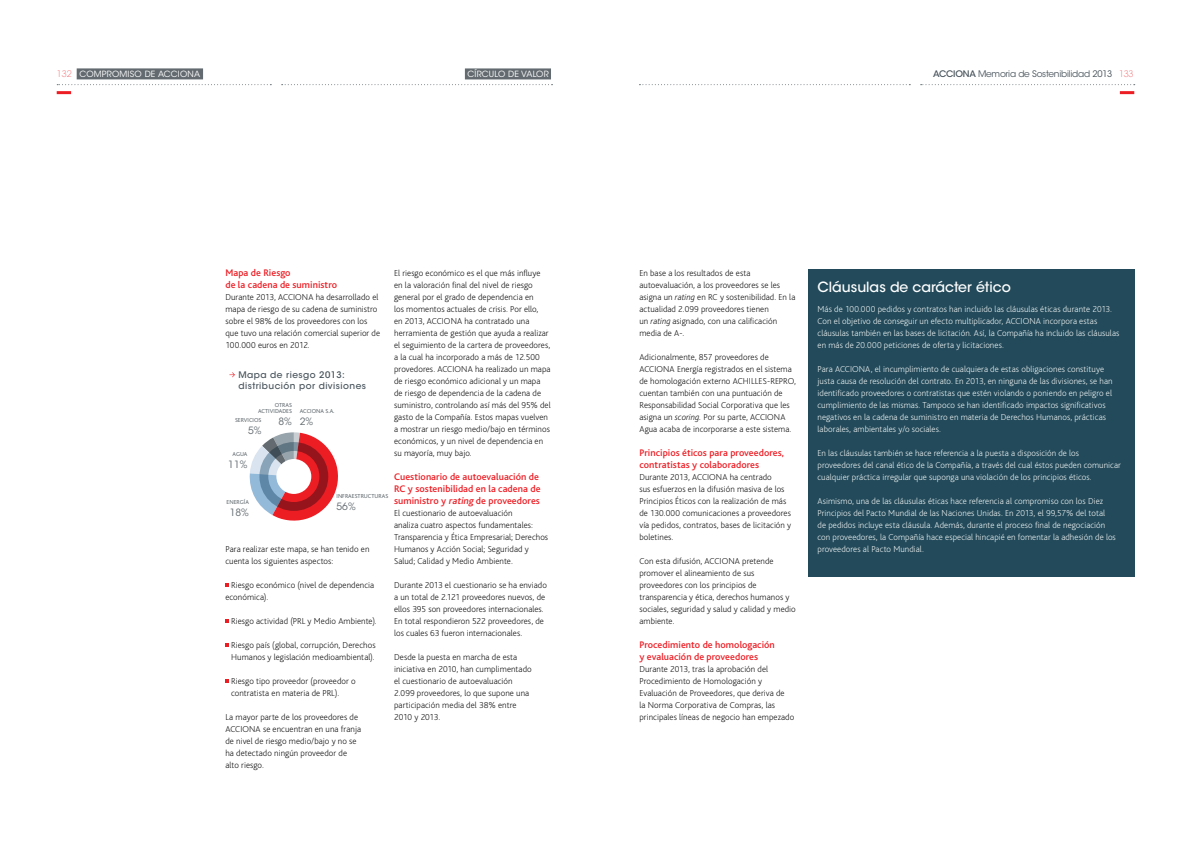
<style>
.page{position:relative;width:1191px;height:842px;background:#fff}
.page>*{position:absolute;margin:0;border:0;box-sizing:border-box;transform-origin:0 0}
.t1{font:500 14px "ITC Avant Garde Std";color:#fff}
.t2{font:500 10px/12px "Bliss";letter-spacing:.005em;color:#ed1d24}
.t3{font:10px "ITC Avant Garde Std";color:#636b70}
.t4{font:200 9px/12px "Bliss";letter-spacing:.01em;color:#000}
.t5{font:200 9px/12px "Bliss";letter-spacing:.01em;color:#fff}
.t6{font:500 9px/10.8px "ITC Avant Garde Std";letter-spacing:.05em;color:#47535b}
.t7{font:9px "ITC Avant Garde Std";letter-spacing:-.025em;color:#47535b}
.t8{font:8.5px "ITC Avant Garde Std";letter-spacing:.025em;color:#fff}
.t9{font:6px/6px "Bliss";color:#636b70;text-align:right}
.s1{font-weight:200;font-size:9px;color:#ed1d24}
.s2{font-weight:500}
.s3{font-weight:200;color:#ed1d24}
.s4{font-style:italic}
</style>
<div class="page">
<svg style="left:282px;top:84px;width:270px;height:1px"></svg>
<svg style="left:639px;top:84px;width:271px;height:1px"></svg>
<svg style="left:57px;top:84px;width:214px;height:1px"></svg>
<svg style="left:920px;top:84px;width:214px;height:1px"></svg>
<hr style="left:57px;top:91px;width:14px;height:3px;background:#ed1d24">
<hr style="left:1119px;top:91px;width:15px;height:3px;background:#ed1d24">
<div style="left:465px;top:68px;width:86px;height:11px;background:#636b70"></div>
<div style="left:77px;top:68px;width:126px;height:11px;background:#636b70"></div>
<svg style="left:229px;top:372px;width:6px;height:5px"></svg>
<svg style="left:249px;top:432px;width:89px;height:89px"></svg>
<div style="left:259px;top:442px;width:69px;height:69px;border:9px solid #a2b8c4;border-radius:50%"></div>
<div style="left:276px;top:459px;width:35px;height:35px;background:#fff;border-radius:50%"></div>
<svg style="left:225px;top:583px;width:4px;height:4px"></svg>
<svg style="left:225px;top:619px;width:4px;height:4px"></svg>
<svg style="left:225px;top:643px;width:4px;height:4px"></svg>
<svg style="left:225px;top:679px;width:4px;height:4px"></svg>
<div style="left:808px;top:269px;width:326px;height:307px;background:#224a5a"></div>
<p class="t8" style="left:57px;top:69px;width:108px"><span class="s1">132</span> COMPROMISO DE ACCI</p>
<p class="t8" style="left:180px;top:69px;width:15px">ONA</p>
<p class="t8" style="left:467px;top:69px;width:83px">Círculo de valor</p>
<p class="t7" style="left:933px;top:68px;width:202px"><span class="s2">ACCIONA</span> Memoria de Sostenibilidad 2013 <span class="s3">133</span></p>
<p class="t2" style="left:225px;top:267px;width:113px">Mapa de Riesgo<br>de la cadena de suministro</p>
<p class="t4" style="left:225px;top:291px;width:156px">Durante 2013, ACCIONA ha desarrollado el mapa de riesgo de su cadena de suministro sobre el 98% de los proveedores con los que tuvo una relación comercial superior de 100.000 euros en 2012.</p>
<p class="t6" style="left:238px;top:369px;width:129px">Mapa de riesgo 2013: distribución por divisiones</p>
<p class="t9" style="left:300px;top:408px;width:36px">ACCIO NA S.A.</p>
<p class="t3" style="left:300px;top:415px;width:15px">2%</p>
<p class="t4" style="left:394px;top:267px;width:158px">El riesgo económico es el que más influye en la valoración final del nivel de riesgo general por el grado de dependencia en<br>los momentos actuales de crisis. Por ello,<br>en 2013, ACCIONA ha contratado una herramienta de gestión que ayuda a realizar el seguimiento de la cartera de proveedores, a la cual ha incorporado a más de 12.500 provedores. ACCIONA ha realizado un mapa de riesgo económico adicional y un mapa de riesgo de dependencia de la cadena de suministro, controlando así más del 95% del gasto de la Compañía. Estos mapas vuelven a mostrar un riesgo medio/bajo en términos económicos, y un nivel de dependencia en su mayoría, muy bajo.</p>
<p class="t2" style="left:394px;top:471px;width:148px">Cuestionario de autoevaluación de<br>RC y sostenibilidad en la cadena de suministro y <span class="s4">rating</span> de proveedores</p>
<p class="t4" style="left:394px;top:507px;width:156px">El cuestionario de autoevaluación<br>analiza cuatro aspectos fundamentales:<br>Transparencia y Ética Empresarial; Derechos Humanos y Acción Social; Seguridad y Salud; Calidad y Medio Ambiente.</p>
<p class="t4" style="left:394px;top:579px;width:154px">Durante 2013 el cuestionario se ha enviado a un total de 2.121 proveedores nuevos, de ellos 395 son proveedores internacionales.<br>En total respondieron 522 proveedores, de los cuales 63 fueron internacionales.</p>
<p class="t4" style="left:394px;top:651px;width:139px">Desde la puesta en marcha de esta iniciativa en 2010, han cumplimentado el cuestionario de autoevaluación<br>2.099 proveedores, lo que supone una participación media del 38% entre<br>2010 y 2013.</p>
<p class="t9" style="left:258px;top:402px;width:35px">OTRAS<br>ACTIVIDADES</p>
<p class="t9" style="left:235px;top:417px;width:28px">SERVICIOS</p>
<p class="t3" style="left:278px;top:415px;width:15px">8%</p>
<p class="t3" style="left:248px;top:424px;width:15px">5%</p>
<p class="t9" style="left:232px;top:451px;width:16px">AGUA</p>
<p class="t3" style="left:228px;top:459px;width:21px">11%</p>
<p class="t9" style="left:227px;top:499px;width:24px">ENERGÍA</p>
<p class="t3" style="left:230px;top:507px;width:21px">18%</p>
<p class="t4" style="left:225px;top:543px;width:146px">Para realizar este mapa, se han tenido en cuenta los siguientes aspectos:</p>
<p class="t4" style="left:225px;top:579px;width:150px;text-indent:6px">Riesgo económico (nivel de dependencia económica).</p>
<p class="t4" style="left:231px;top:615px;width:147px">Riesgo actividad (PRL y Medio Ambiente).</p>
<p class="t4" style="left:231px;top:639px;width:146px">Riesgo país (global, corrupción, Derechos<br>Humanos y legislación medioambiental).</p>
<p class="t4" style="left:231px;top:675px;width:126px">Riesgo tipo proveedor (proveedor o contratista en materia de PRL).</p>
<p class="t4" style="left:225px;top:711px;width:137px">La mayor parte de los proveedores de<br>ACCIONA se encuentran en una franja de nivel de riesgo medio/bajo y no se ha detectado ningún proveedor de alto riesgo.</p>
<p class="t9" style="left:336px;top:493px;width:53px">INFRAESTRUCTURAS</p>
<p class="t3" style="left:336px;top:501px;width:21px">56%</p>
<p class="t4" style="left:639px;top:267px;width:157px">En base a los resultados de esta autoevaluación, a los proveedores se les asigna un <span class="s4">rating</span> en RC y sostenibilidad. En la actualidad 2.099 proveedores tienen<br>un <span class="s4">rating</span> asignado, con una calificación media de A-.</p>
<p class="t4" style="left:639px;top:351px;width:158px">Adicionalmente, 857 proveedores de ACCIONA Energía registrados en el sistema de homologación externo ACHILLES-REPRO, cuentan también con una puntuación de Responsabilidad Social Corporativa que les asigna un <span class="s4">scoring.</span> Por su parte, ACCIONA Agua acaba de incorporarse a este sistema.</p>
<p class="t2" style="left:639px;top:447px;width:146px">Principios éticos para proveedores, contratistas y colaboradores</p>
<p class="t4" style="left:639px;top:471px;width:153px">Durante 2013, ACCIONA ha centrado<br>sus esfuerzos en la difusión masiva de los Principios Éticos con la realización de más de 130.000 comunicaciones a proveedores vía pedidos, contratos, bases de licitación y boletines.</p>
<p class="t4" style="left:639px;top:555px;width:158px">Con esta difusión, ACCIONA pretende promover el alineamiento de sus proveedores con los principios de transparencia y ética, derechos humanos y sociales, seguridad y salud y calidad y medio ambiente.</p>
<p class="t2" style="left:639px;top:639px;width:137px">Procedimiento de homologación y evaluación de proveedores</p>
<p class="t4" style="left:639px;top:663px;width:156px">Durante 2013, tras la aprobación del Procedimiento de Homologación y Evaluación de Proveedores, que deriva de<br>la Norma Corporativa de Compras, las principales líneas de negocio han empezado</p>
<h1 class="t1" style="left:817px;top:278px;width:195px">Cláusulas de carácter ético</h1>
<p class="t5" style="left:817px;top:303px;width:303px">Más de 100.000 pedidos y contratos han incluido las cláusulas éticas durante 2013.<br>Con el objetivo de conseguir un efecto multiplicador, ACCIONA incorpora estas cláusulas también en las bases de licitación. Así, la Compañía ha incluido las cláusulas en más de 20.000 peticiones de oferta y licitaciones.</p>
<p class="t5" style="left:817px;top:363px;width:296px">Para ACCIONA, el incumplimiento de cualquiera de estas obligaciones constituye justa causa de resolución del contrato. En 2013, en ninguna de las divisiones, se han identificado proveedores o contratistas que estén violando o poniendo en peligro el cumplimiento de las mismas. Tampoco se han identificado impactos significativos negativos en la cadena de suministro en materia de Derechos Humanos, prácticas laborales, ambientales y/o sociales.</p>
<p class="t5" style="left:817px;top:447px;width:305px">En las cláusulas también se hace referencia a la puesta a disposición de los proveedores del canal ético de la Compañía, a través del cual éstos pueden comunicar cualquier práctica irregular que suponga una violación de los principios éticos.</p>
<p class="t5" style="left:817px;top:495px;width:300px">Asimismo, una de las cláusulas éticas hace referencia al compromiso con los Diez Principios del Pacto Mundial de las Naciones Unidas. En 2013, el 99,57% del total de pedidos incluye esta cláusula. Además, durante el proceso final de negociación con proveedores, la Compañía hace especial hincapié en fomentar la adhesión de los proveedores al Pacto Mundial.</p>
</div>
